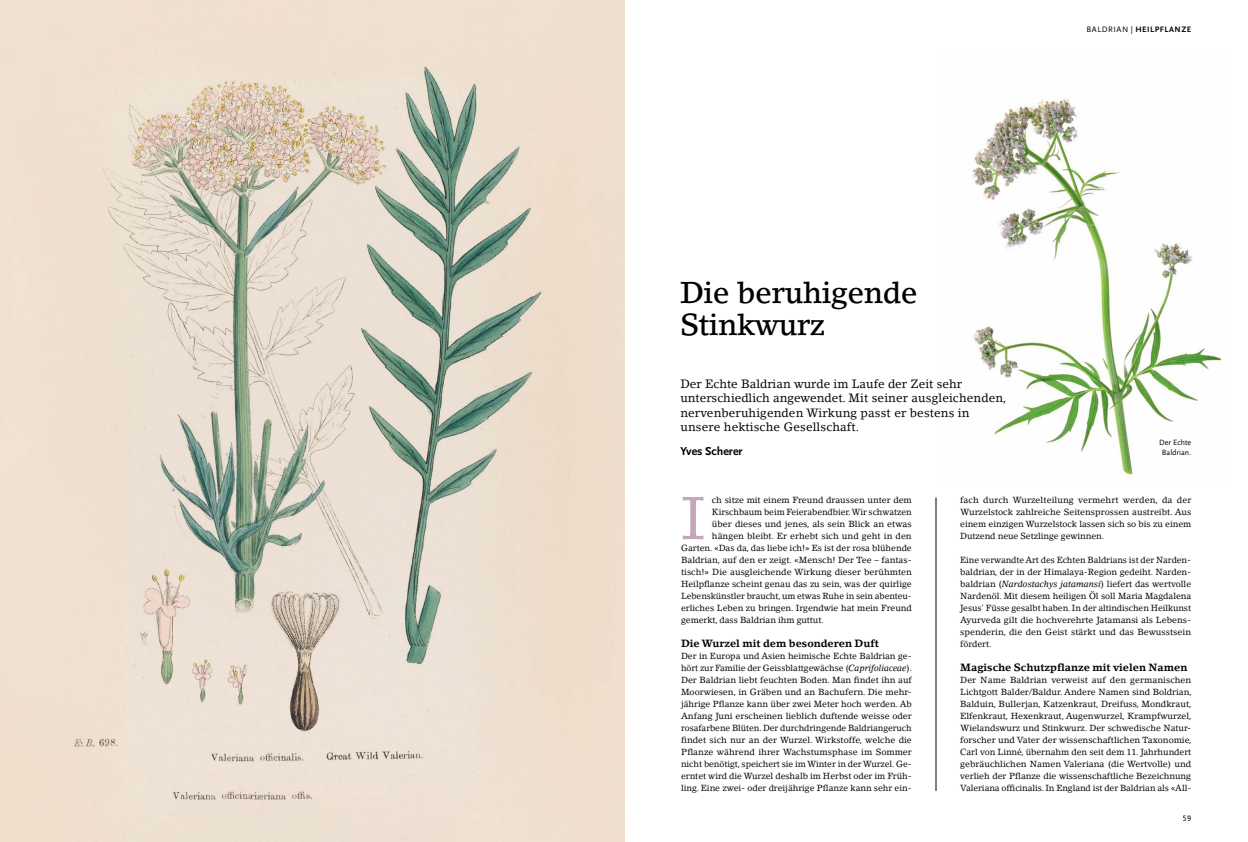
<style>
.page{position:relative;width:1248px;height:842px;background:#fff}
.page>*{position:absolute;margin:0;border:0;box-sizing:border-box;transform-origin:0 0}
.t1{font:59.6px "Lino Letter Std";color:#c4a7b8}
.t2{font:500 30px/32px "Lino Letter Std";letter-spacing:-.02em;color:#000}
.t3{font:12px/14.4px "Lino Letter Std";letter-spacing:.01em;color:#000}
.t4{font:700 12px "Scala Sans Pro";color:#000}
.t5{font:700 10.5px "Lino Letter Std";color:#000}
.t6{font:8.8px/12px "Lino Letter Std";letter-spacing:-.005em;color:#000;text-align:justify}
.t7{font:700 8.2px "Scala Sans Pro";letter-spacing:.06em;color:#000}
.t8{font:8.2px "Scala Sans OT";color:#000}
.t9{font:8px/9.6px "Scala Sans Pro";color:#000;text-align:center}
.s1{font-family:"Scala Sans OT";font-weight:400}
.s2{font-style:italic}
</style>
<div class="page">
<img style="left:971px;top:98px;width:251px;height:379px">
<hr style="left:935px;top:497px;width:1px;height:294px;background:#000">
<img style="left:0;top:0;width:624px;height:842px">
<div style="left:1145px;top:439px;width:46px;height:16px;background:#fff"></div>
<h2 class="t2" style="left:680px;top:276px;width:239px">Die beruhigende<br>Stinkwurz</h2>
<p class="t7" style="left:1086px;top:25px;width:106px"><span class="s1">BALDRIAN |</span> HEILPFLANZE</p>
<h3 class="t3" style="left:680px;top:376px;width:328px">Der Echte Baldrian wurde im Laufe der Zeit sehr unterschiedlich angewendet. Mit seiner ausgleichenden, nervenberuhigenden Wirkung passt er bestens in unsere hektische Gesellschaft.</h3>
<h3 class="t4" style="left:680px;top:444px;width:64px">Yves Scherer</h3>
<p class="t9" style="left:1158px;top:438px;width:34px">Der Echte<br>Baldrian.</p>
<h1 class="t1" style="left:681px;top:482px;width:26px">I</h1>
<p class="t6" style="left:712px;top:494px;width:201px">ch sitze mit einem Freund draussen unter dem</p>
<p class="t6" style="left:712px;top:506px;width:201px">Kirschbaum beim Feierabendbier. Wir schwatzen</p>
<p class="t6" style="left:712px;top:518px;width:201px">über dieses und jenes, als sein Blick an etwas</p>
<p class="t6" style="left:712px;top:530px;width:201px">hängen bleibt. Er erhebt sich und geht in den</p>
<p class="t6" style="left:681px;top:542px;width:232px">Garten. «Das da, das liebe ich!» Es ist der rosa blühende</p>
<p class="t6" style="left:681px;top:554px;width:232px">Baldrian, auf den er zeigt. «Mensch! Der Tee – fantas-</p>
<p class="t6" style="left:681px;top:566px;width:232px">tisch!» Die ausgleichende Wirkung dieser berühmten</p>
<p class="t6" style="left:681px;top:578px;width:232px">Heilpflanze scheint genau das zu sein, was der quirlige</p>
<p class="t6" style="left:681px;top:590px;width:232px">Lebenskünstler braucht, um etwas Ruhe in sein abenteu-</p>
<p class="t6" style="left:681px;top:602px;width:232px">erliches Leben zu bringen. Irgendwie hat mein Freund</p>
<p class="t6" style="left:681px;top:614px;width:144px">gemerkt, dass Baldrian ihm guttut.</p>
<p class="t5" style="left:681px;top:637px;width:199px">Die Wurzel mit dem besonderen Duft</p>
<p class="t6" style="left:681px;top:650px;width:232px">Der in Europa und Asien heimische Echte Baldrian ge&shy;hört zur Familie der Geissblattgewächse (<span class="s2">Caprifoliaceae</span>).<br>Der Baldrian liebt feuchten Boden. Man findet ihn auf Moorwiesen, in Gräben und an Bachufern. Die mehr&shy;jährige Pflanze kann über zwei Meter hoch werden. Ab Anfang Juni erscheinen lieblich duftende weisse oder rosafarbene Blüten. Der durchdringende Baldriangeruch findet sich nur an der Wurzel. Wirkstoffe, welche die Pflanze während ihrer Wachstumsphase im Sommer nicht benötigt, speichert sie im Winter in der Wurzel. Ge&shy;erntet wird die Wurzel deshalb im Herbst oder im Früh&shy;ling. Eine zwei- oder dreijährige Pflanze kann sehr ein-</p>
<p class="t6" style="left:960px;top:494px;width:233px">fach durch Wurzelteilung vermehrt werden, da der Wurzelstock zahlreiche Seitensprossen austreibt. Aus einem einzigen Wurzelstock lassen sich so bis zu einem Dutzend neue Setzlinge gewinnen.</p>
<p class="t6" style="left:960px;top:554px;width:232px">Eine verwandte Art des Echten Baldrians ist der Narden&shy;baldrian, der in der Himalaya-Region gedeiht. Narden&shy;baldrian (<span class="s2">Nardostachys jatamansi</span>) liefert das wertvolle Nardenöl. Mit diesem heiligen Öl soll Maria Magdalena Jesus' Füsse gesalbt haben. In der altindischen Heilkunst Ayurveda gilt die hochverehrte Jatamansi als Lebens&shy;spenderin, die den Geist stärkt und das Bewusstsein fördert.</p>
<p class="t5" style="left:960px;top:661px;width:229px">Magische Schutzpflanze mit vielen Namen</p>
<p class="t6" style="left:960px;top:674px;width:233px">Der Name Baldrian verweist auf den germanischen Lichtgott Balder/Baldur. Andere Namen sind Boldrian, Balduin, Bullerjan, Katzenkraut, Dreifuss, Mondkraut, Elfenkraut, Hexenkraut, Augenwurzel, Krampfwurzel, Wielandswurz und Stinkwurz. Der schwedische Natur&shy;forscher und Vater der wissenschaftlichen Taxonomie, Carl von Linné, übernahm den seit dem 11. Jahrhundert gebräuchlichen Namen Valeriana (die Wertvolle) und verlieh der Pflanze die wissenschaftliche Bezeichnung Valeriana officinalis. In England ist der Baldrian als «All-</p>
<p class="t8" style="left:1182px;top:814px;width:10px">59</p>
</div>
